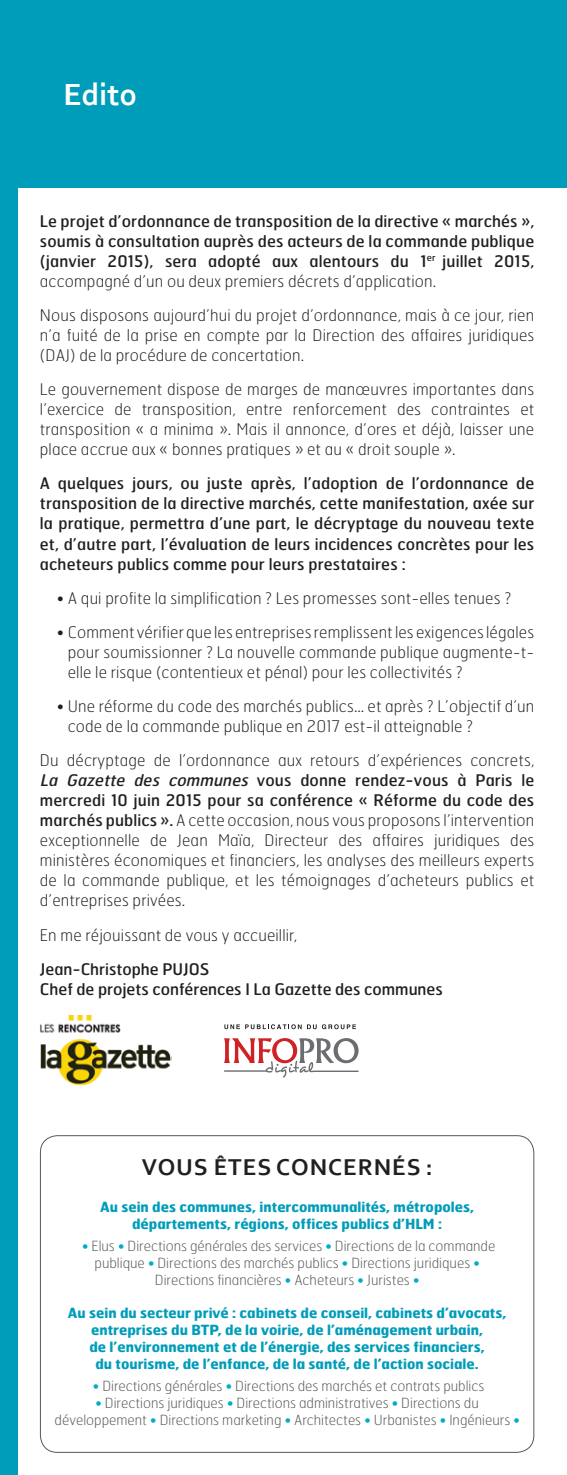
<style>
.page{position:relative;width:567px;height:1475px;background:#fff}
.page>*{position:absolute;margin:0;border:0;box-sizing:border-box;transform-origin:0 0}
.t1{font:700 32px "Corbel";color:#fff}
.t2{font:700 24px "Corbel";letter-spacing:.04em;color:#231f20}
.t3{font:100 16px/20px "Hermes";letter-spacing:.01em;color:#231f20;text-align:justify}
.t4{font:16px/20px "Hermes";letter-spacing:.01em;color:#231f20;text-align:justify}
.t5{font:100 14px/16.8px "Hermes";color:#57585a;text-align:center}
.t6{font:700 14px/16.8px "Hermes";color:#009dba;text-align:center}
.s1{font-weight:100}
.s2{font-weight:400;font-style:italic}
.s3{font-weight:400}
.s4{font-weight:400;color:#00acc7}
</style>
<div class="page">
<div style="left:0;top:0;width:567px;height:187px;background:#009dba"></div>
<div style="left:0;top:168px;width:17px;height:1306px;background:#009dba"></div>
<svg style="left:224px;top:1024px;width:132px;height:5px"></svg>
<svg style="left:224px;top:1038px;width:135px;height:39px"></svg>
<img style="left:40px;top:1015px;width:132px;height:68px">
<h1 class="t1" style="left:63px;top:75px;width:75px">Edito</h1>
<p class="t4" style="left:40px;top:210px;width:496px">Le projet d’ordonnance de transposition de la directive « marchés », soumis à consultation auprès des acteurs de la commande publique (janvier 2015), sera adopté aux alentours du 1<sup>er</sup> juillet 2015, <span class="s1">accompagné d’un ou deux premiers décrets d’application.</span></p>
<p class="t3" style="left:40px;top:305px;width:496px">Nous disposons aujourd’hui du projet d’ordonnance, mais à ce jour, rien n’a fuité de la prise en compte par la Direction des affaires juridiques (DAJ) de la procédure de concertation.</p>
<p class="t3" style="left:40px;top:379px;width:496px">Le gouvernement dispose de marges de manœuvres importantes dans l’exercice de transposition, entre renforcement des contraintes et transposition « a minima ». Mais il annonce, d’ores et déjà, laisser une place accrue aux « bonnes pratiques » et au « droit souple ».</p>
<p class="t4" style="left:40px;top:473px;width:496px">A quelques jours, ou juste après, l’adoption de l’ordonnance de transposition de la directive marchés, cette manifestation, axée sur la pratique, permettra d’une part, le décryptage du nouveau texte et, d’autre part, l’évaluation de leurs incidences concrètes pour les acheteurs publics comme pour leurs prestataires :</p>
<p class="t3" style="left:57px;top:587px;width:456px">• A qui profite la simplification ? Les promesses sont-elles tenues ?</p>
<p class="t3" style="left:68px;top:621px;width:468px;text-indent:-11px">• Comment vérifier que les entreprises remplissent les exigences légales pour soumissionner ? La nouvelle commande publique augmente-t&shy;elle le risque (contentieux et pénal) pour les collectivités ?</p>
<p class="t3" style="left:68px;top:695px;width:468px;text-indent:-11px">• Une réforme du code des marchés publics… et après ? L’objectif d’un code de la commande publique en 2017 est-il atteignable ?</p>
<p class="t3" style="left:40px;top:750px;width:496px">Du décryptage de l’ordonnance aux retours d’expériences concrets, <span class="s2">La Gazette des communes</span> <span class="s3">vous donne rendez-vous à Paris le mercredi 10 juin 2015 pour sa conférence « Réforme du code des marchés publics ».</span> A cette occasion, nous vous proposons l’intervention exceptionnelle de Jean Maïa, Directeur des affaires juridiques des ministères économiques et financiers, les analyses des meilleurs experts de la commande publique, et les témoignages d’acheteurs publics et d’entreprises privées.</p>
<p class="t3" style="left:40px;top:924px;width:259px">En me réjouissant de vous y accueillir,</p>
<p class="t4" style="left:40px;top:958px;width:404px">Jean-Christophe PUJOS<br>Chef de projets conférences I La Gazette des communes</p>
<h2 class="t2" style="left:142px;top:1151px;width:293px">VOUS ÊTES CONCERNÉS :</h2>
<p class="t6" style="left:100px;top:1197px;width:375px">Au sein des communes, intercommunalités, métropoles, départements, régions, offices publics d’HLM :</p>
<p class="t5" style="left:82px;top:1236px;width:415px"><span class="s4">•</span> Elus <span class="s4">•</span> Directions générales des services <span class="s4">•</span> Directions de la commande publique <span class="s4">•</span> Directions des marchés publics <span class="s4">•</span> Directions juridiques <span class="s4">•<br></span>Directions financières <span class="s4">•</span> Acheteurs <span class="s4">•</span> Juristes <span class="s4">•</span></p>
<p class="t6" style="left:68px;top:1303px;width:440px">Au sein du secteur privé : cabinets de conseil, cabinets d’avocats, entreprises du BTP, de la voirie, de l’aménagement urbain,<br>de l’environnement et de l’énergie, des services financiers,<br>du tourisme, de l’enfance, de la santé, de l’action sociale.</p>
<p class="t5" style="left:93px;top:1376px;width:393px"><span class="s4">•</span> Directions générales <span class="s4">•</span> Directions des marchés et contrats publics</p>
<p class="t5" style="left:55px;top:1393px;width:466px"><span class="s4">•</span> Directions juridiques <span class="s4">•</span> Directions administratives <span class="s4">•</span> Directions du développement <span class="s4">•</span> Directions marketing <span class="s4">•</span> Architectes <span class="s4">•</span> Urbanistes <span class="s4">•</span> Ingénieurs <span class="s4">•</span></p>
</div>
